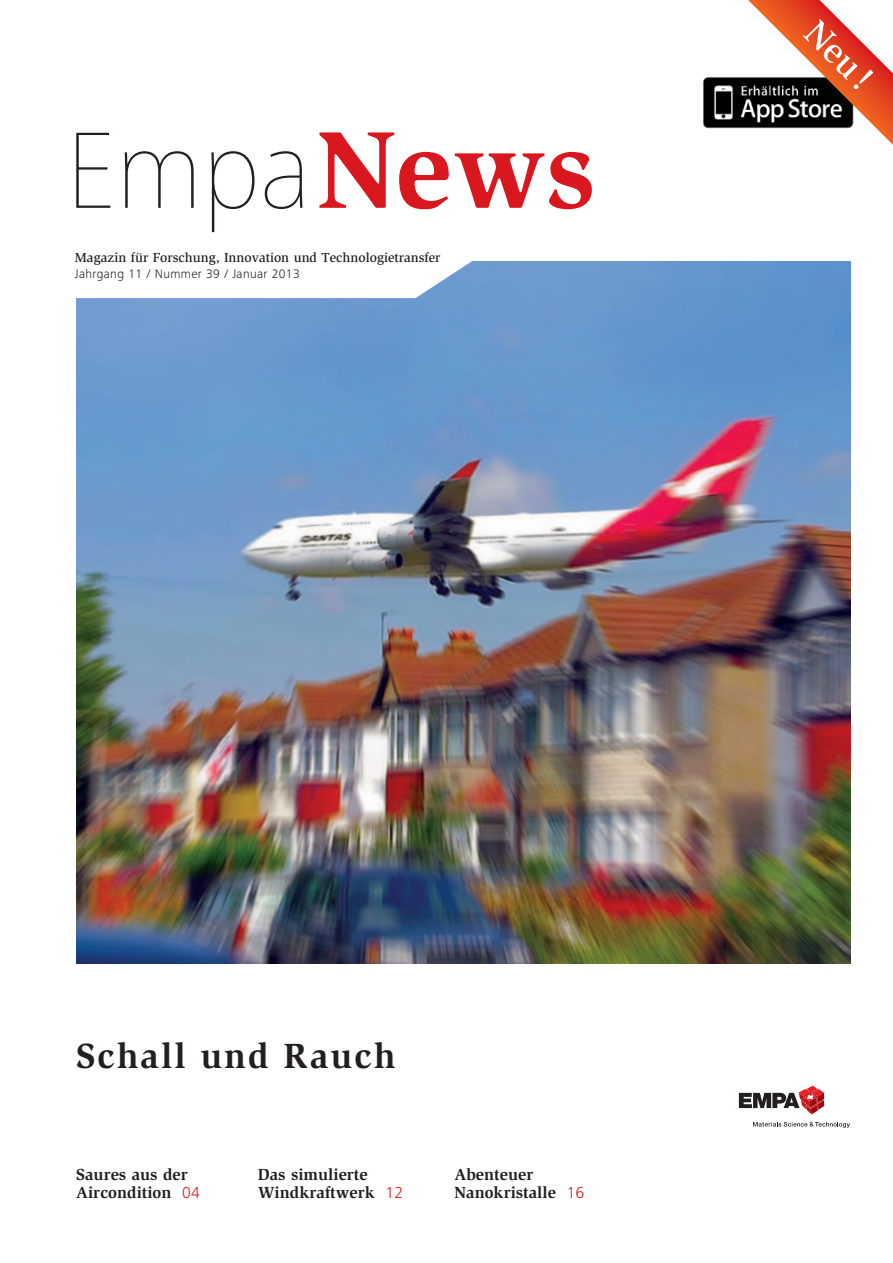
<style>
.page{position:relative;width:893px;height:1263px;background:#fff}
.page>*{position:absolute;margin:0;border:0;box-sizing:border-box;transform-origin:0 0}
.t1{font:900 112.5px "Frutiger Next Pro";color:#231f20}
.t2{font:700 36px "Slimbach Std";letter-spacing:.055em;color:#231f20}
.t3{font:500 36px "Slimbach Std";color:#fff}
.t4{font:700 16.5px/18px "Slimbach Std";color:#231f20}
.t5{font:500 13.5px "Slimbach Std";color:#231f20}
.t6{font:300 12.75px "Frutiger Next Pro";letter-spacing:.025em;color:#231f20}
.s1{font-family:"Slimbach Std";font-weight:700;color:#d8171f}
.s2{font-family:"Frutiger Next Pro";font-weight:300;color:#d8171f}
</style>
<div class="page">
<img style="left:703px;top:77px;width:10px;height:51px">
<img style="left:76px;top:262px;width:774px;height:702px">
<svg style="left:76px;top:261px;width:480px;height:37px"></svg>
<svg style="left:739px;top:1086px;width:85px;height:28px"></svg>
<svg style="left:753px;top:1122px;width:97px;height:6px"></svg>
<svg style="left:713px;top:0;width:180px;height:145px"></svg>
<h1 class="t1" style="left:66px;top:133px;width:531px">Empa<span class="s1">News</span></h1>
<p class="t5" style="left:75px;top:252px;width:367px">Magazin für Forschung, Innovation und Technologietransfer</p>
<p class="t6" style="left:75px;top:270px;width:226px">Jahrgang 11 / Nummer 39 / Januar 2013</p>
<h2 class="t3" style="left:820px;top:17px;width:83px;rotate:45deg">Neu!</h2>
<h2 class="t2" style="left:76px;top:1041px;width:321px">Schall und Rauch</h2>
<p class="t4" style="left:76px;top:1166px;width:125px">Saures aus der<br>Aircondition <span class="s2">04</span></p>
<p class="t4" style="left:454px;top:1166px;width:131px">Abenteuer<br>Nanokristalle <span class="s2">16</span></p>
<p class="t4" style="left:258px;top:1166px;width:147px">Das simulierte<br>Windkraftwerk <span class="s2">12</span></p>
</div>
